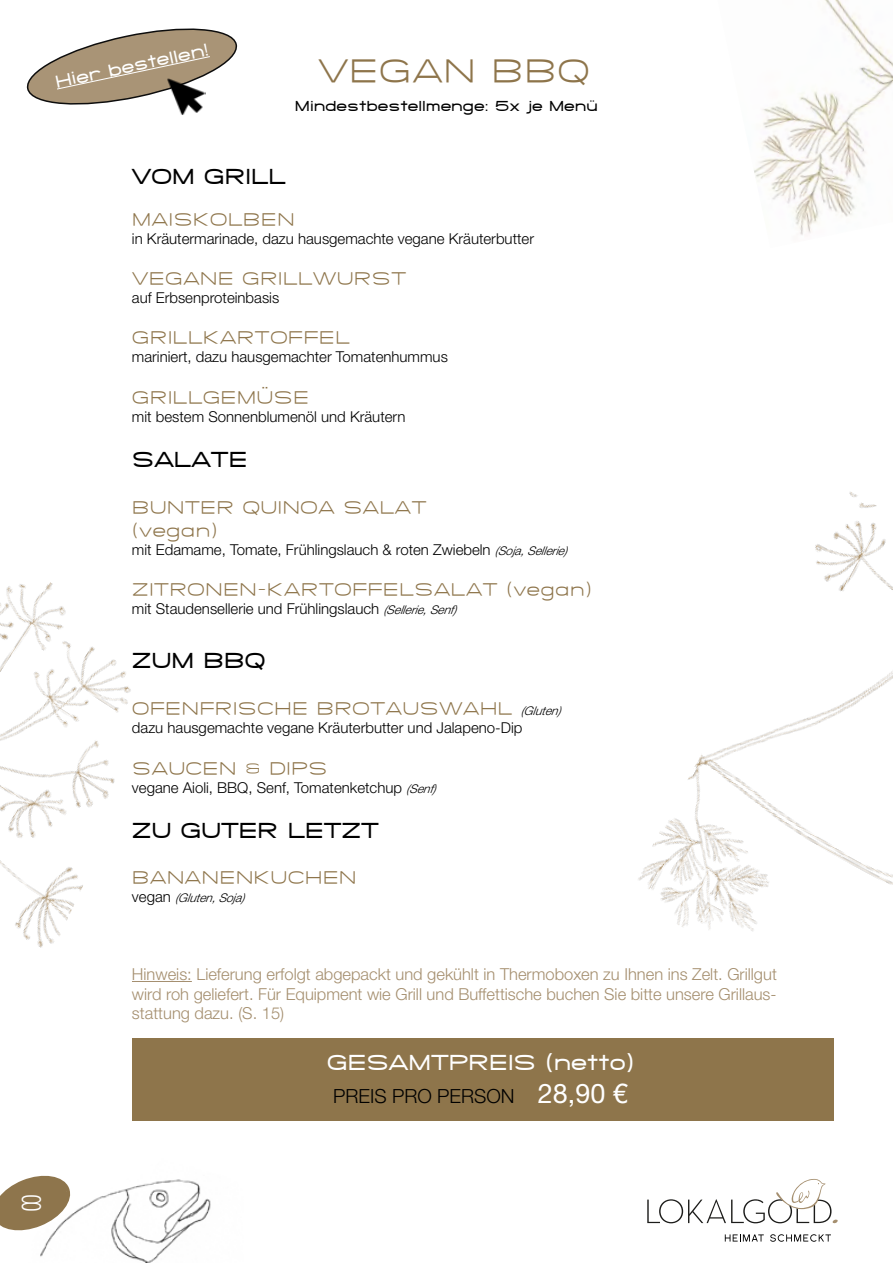
<style>
.page{position:relative;width:893px;height:1263px;background:#fff}
.page>*{position:absolute;margin:0;border:0;box-sizing:border-box;transform-origin:0 0}
.t1{font:300 36px "SF Grandezza";color:#8e754b}
.t2{font:300 24px "SF Grandezza";color:#fff}
.t3{font:500 22.5px "SF Grandezza";color:#000}
.t4{font:500 22.5px "SF Grandezza";color:#fff}
.t5{font:300 19.5px/23.4px "SF Grandezza";color:#8e754b}
.t6{font:300 19.5px "Helvetica Neue LT Std";color:#000}
.t7{font:500 18px "SF Grandezza";color:#fff}
.t8{font:300 16.5px/19.8px "Helvetica Neue LT Std";color:#a58f6f;text-align:justify}
.t9{font:300 15px "Helvetica Neue LT Std";color:#000}
.t10{font:500 15px "SF Grandezza";color:#000}
.t11{font:italic 300 12px "Helvetica Neue LT Std";color:#000}
.s1{font-style:italic;font-size:12px}
.s2{font-family:"Helvetica Neue LT Std";font-style:italic;font-size:12px;color:#000}
.s3{font-style:normal;font-size:15px}
.s4{font-weight:400;font-size:27px;color:#fff}
</style>
<div class="page">
<img style="left:21px;top:1175px;width:190px;height:88px">
<svg style="left:647px;top:1179px;width:191px;height:44px"></svg>
<svg style="left:725px;top:1234px;width:39px;height:7px"></svg>
<svg style="left:770px;top:1234px;width:61px;height:8px"></svg>
<svg style="left:0;top:1176px;width:70px;height:54px"></svg>
<img style="left:754px;top:0;width:139px;height:235px">
<img style="left:0;top:582px;width:131px;height:366px">
<img style="left:638px;top:492px;width:255px;height:440px">
<svg style="left:26px;top:28px;width:212px;height:77px"></svg>
<img style="left:167px;top:77px;width:38px;height:38px">
<hr style="left:132px;top:981px;width:60px;height:1px;background:#a58f6f">
<div style="left:132px;top:1037px;width:702px;height:83px;background:#8e754b"></div>
<p class="t7" style="left:53px;top:70px;width:158px;rotate:-12deg">Hier bestellen!</p>
<h1 class="t1" style="left:318px;top:47px;width:274px">VEGAN BBQ</h1>
<p class="t10" style="left:295px;top:96px;width:305px">Mindestbestellmenge: 5x je Menü</p>
<h3 class="t3" style="left:132px;top:162px;width:155px">VOM GRILL</h3>
<h3 class="t5" style="left:132px;top:207px;width:164px">MAISKOLBEN</h3>
<p class="t9" style="left:132px;top:229px;width:404px">in Kräutermarinade, dazu hausgemachte vegane Kräuterbutter</p>
<h3 class="t5" style="left:132px;top:266px;width:276px">VEGANE GRILLWURST</h3>
<p class="t9" style="left:132px;top:288px;width:149px">auf Erbsenproteinbasis</p>
<h3 class="t5" style="left:132px;top:326px;width:220px">GRILLKARTOFFEL</h3>
<p class="t9" style="left:132px;top:348px;width:317px">mariniert, dazu hausgemachter Tomatenhummus</p>
<h3 class="t5" style="left:132px;top:385px;width:179px">GRILLGEMÜSE</h3>
<p class="t9" style="left:132px;top:407px;width:275px">mit bestem Sonnenblumenöl und Kräutern</p>
<h3 class="t3" style="left:132px;top:444px;width:117px">SALATE</h3>
<h3 class="t5" style="left:132px;top:495px;width:296px">BUNTER QUINOA SALAT (vegan)</h3>
<p class="t9" style="left:132px;top:540px;width:438px">mit Edamame, Tomate, Frühlingslauch &amp; roten Zwiebeln <span class="s1">(Soja,Sellerie)</span></p>
<h3 class="t5" style="left:132px;top:578px;width:462px">ZITRONEN-KARTOFFELSALAT (vegan)</h3>
<p class="t9" style="left:132px;top:600px;width:328px">mit Staudensellerie und Frühlingslauch <span class="s1">(Sellerie,Senf)</span></p>
<h3 class="t3" style="left:132px;top:646px;width:135px">ZUM BBQ</h3>
<h3 class="t5" style="left:132px;top:696px;width:432px">OFENFRISCHE BROTAUSWAHL <span class="s2">(Gluten)</span></h3>
<p class="t9" style="left:132px;top:719px;width:392px">dazu hausgemachte vegane Kräuterbutter und Jalapeno-Dip</p>
<h3 class="t5" style="left:132px;top:756px;width:197px">SAUCEN &amp; DIPS</h3>
<p class="t9" style="left:132px;top:778px;width:307px">vegane Aioli, BBQ, Senf, Tomatenketchup <span class="s1">(Senf)</span></p>
<h3 class="t3" style="left:132px;top:815px;width:249px">ZU GUTER LETZT</h3>
<h3 class="t5" style="left:132px;top:866px;width:226px">BANANENKUCHEN</h3>
<p class="t11" style="left:132px;top:891px;width:116px"><span class="s3">v e g a n</span> (Gluten,Soja)</p>
<p class="t8" style="left:132px;top:964px;width:646px">Hinweis: Lieferung erfolgt abgepackt und gekühlt in Thermoboxen zu Ihnen ins Zelt. Grillgut wird roh geliefert. Für Equipment wie Grill und Buffettische buchen Sie bitte unsere Grillaus&shy;stattung dazu. (S. 15)</p>
<h3 class="t4" style="left:327px;top:1048px;width:309px">GESAMTPREIS (netto)</h3>
<h3 class="t6" style="left:333px;top:1084px;width:296px">PREIS PRO PERSON <span class="s4">28,90 €</span></h3>
<h2 class="t2" style="left:20px;top:1187px;width:25px">8</h2>
</div>
